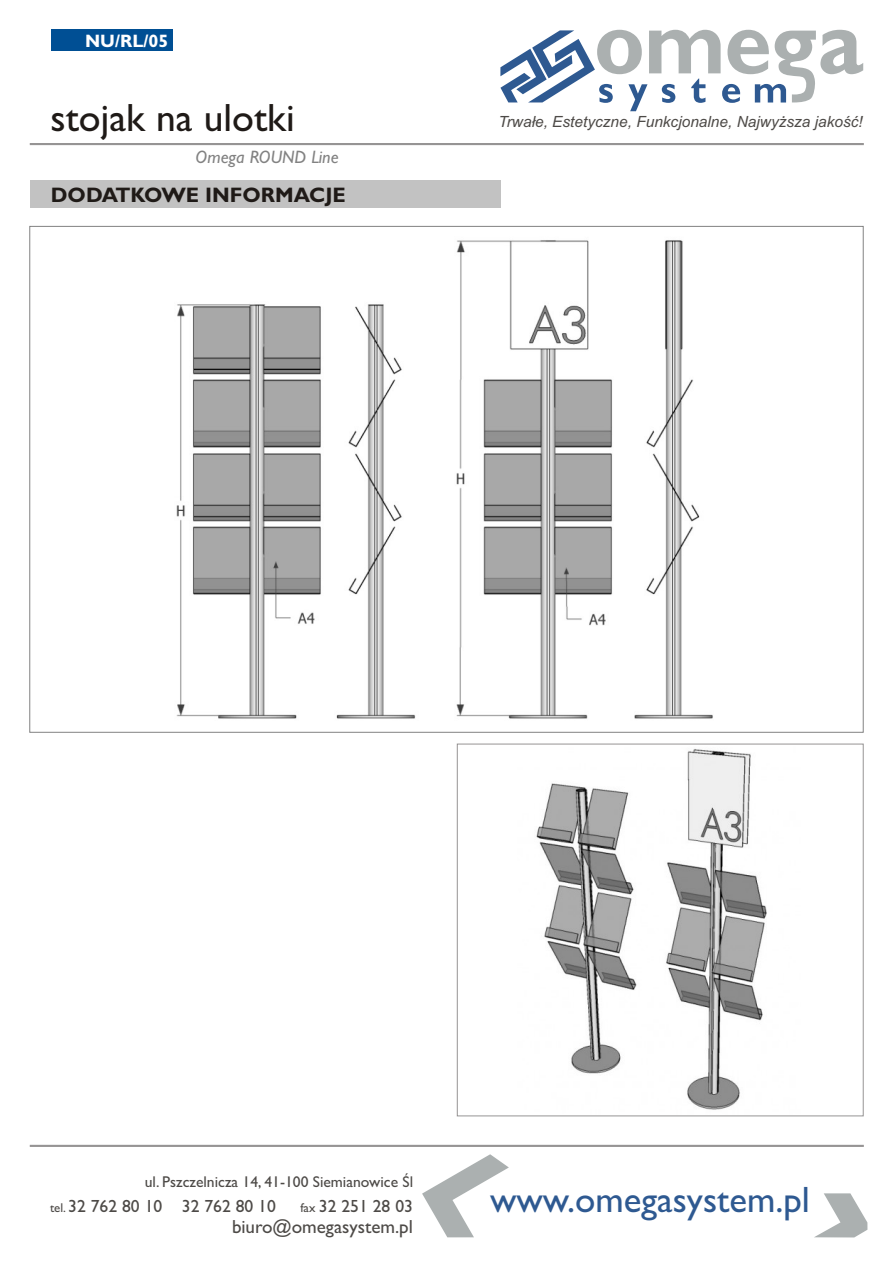
<style>
.page{position:relative;width:893px;height:1263px;background:#fff}
.page>*{position:absolute;margin:0;border:0;box-sizing:border-box;transform-origin:0 0}
.t1{font:39.6px "Gill Sans";color:#1f1a17}
.t2{font:36.75px "Gill Sans";color:#2e5991}
.t3{font:700 21px "Gill Sans";color:#1f1a17}
.t4{font:18.9px "Gill Sans";color:#4d4a47}
.t5{font:italic 18px "Gill Sans";color:#828282}
.t6{font:700 18px "Gill Sans";color:#fff}
.t7{font:17.55px "Gill Sans";color:#4d4a47}
.t8{font:15.6px "Gill Sans";color:#4d4a47}
.t9{font:italic 15.45px "Arial";color:#4d4a47}
.s1{font-size:12.75px}
</style>
<div class="page">
<svg style="left:500px;top:30px;width:363px;height:81px"></svg>
<hr style="left:30px;top:143px;width:834px;height:2px;background:#969494">
<hr style="left:30px;top:1145px;width:834px;height:2px;background:#969494">
<svg style="left:422px;top:1154px;width:87px;height:83px"></svg>
<svg style="left:815px;top:1193px;width:52px;height:44px"></svg>
<div style="left:51px;top:30px;width:122px;height:21px;background:#004f94"></div>
<div style="left:30px;top:180px;width:470px;height:28px;background:#c2c2c2"></div>
<img style="left:176px;top:240px;width:537px;height:479px">
<img style="left:536px;top:749px;width:231px;height:361px">
<div style="left:457px;top:744px;width:406px;height:372px;border:1px solid #969494"></div>
<p class="t6" style="left:85px;top:34px;width:85px">NU/RL/05</p>
<h1 class="t1" style="left:51px;top:104px;width:246px">stojak na ulotki</h1>
<p class="t9" style="left:498px;top:115px;width:366px">Trwa³e, Estetyczne, Funkcjonalne, Najwy¿sza jakoœæ!</p>
<p class="t5" style="left:196px;top:151px;width:144px">Omega ROUND Line</p>
<h3 class="t3" style="left:51px;top:188px;width:296px">DODATKOWE INFORMACJE</h3>
<p class="t8" style="left:145px;top:1176px;width:270px">ul. Pszczelnicza 14, 41-100 Siemianowice Œl</p>
<p class="t7" style="left:50px;top:1200px;width:227px"><span class="s1">tel.</span> 32 762 80 10 32 762 80 10</p>
<p class="t7" style="left:300px;top:1200px;width:114px"><span class="s1">fax</span> 32 251 28 03</p>
<p class="t4" style="left:232px;top:1220px;width:182px">biuro@omegasystem.pl</p>
<h2 class="t2" style="left:490px;top:1186px;width:321px">www.omegasystem.pl</h2>
</div>
